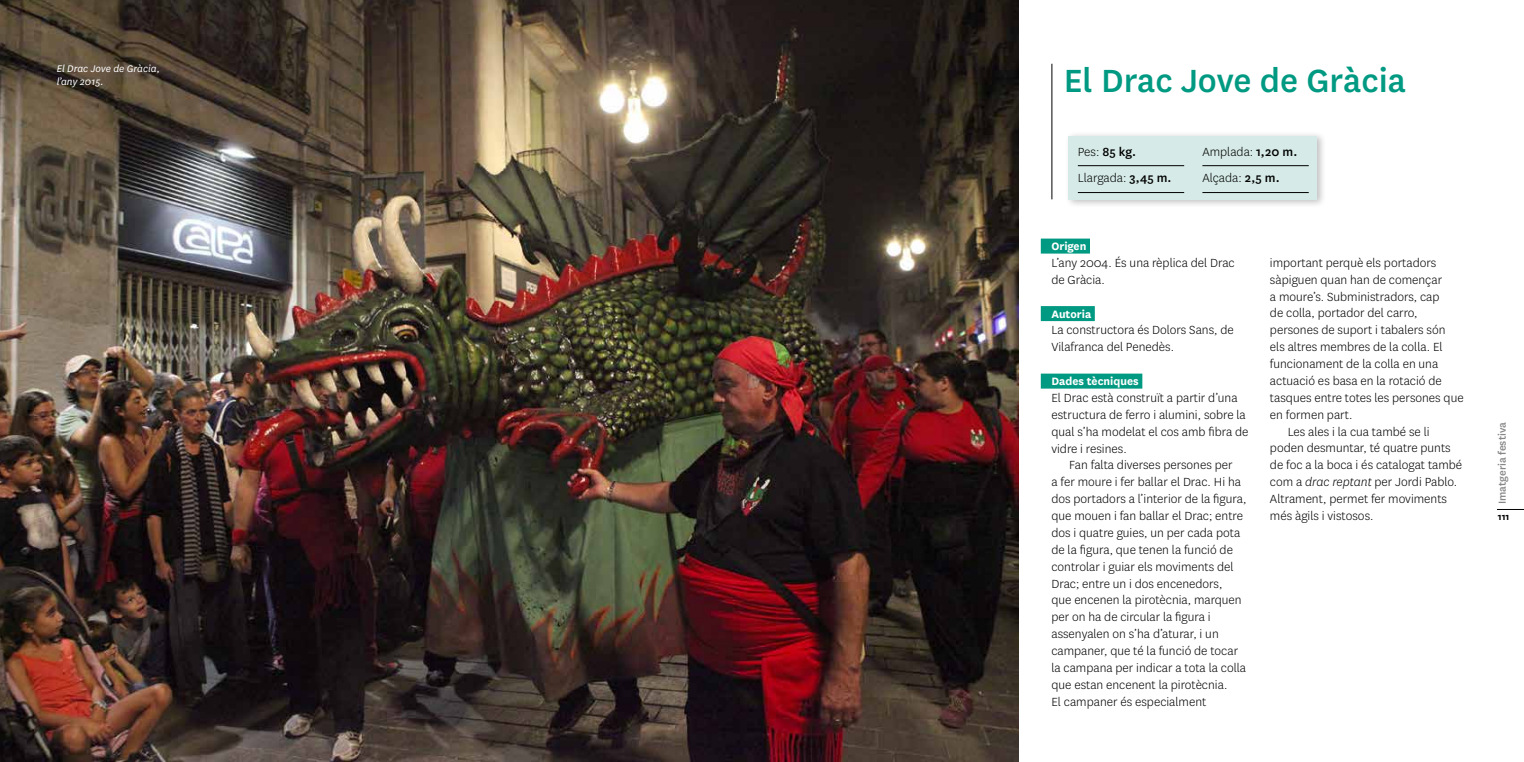
<style>
.page{position:relative;width:1524px;height:762px;background:#fff}
.page>*{position:absolute;margin:0;border:0;box-sizing:border-box;transform-origin:0 0}
.t1{font:500 37.5px "National";color:#009982}
.t2{font:300 13.75px/16.9px "National";color:#000}
.t3{font:700 12.5px "National";color:#fff}
.t4{font:500 11.88px "National";color:#878787}
.t5{font:italic 11.25px/12.5px "National";color:#fff}
.t6{font:700 10.62px "National";color:#000}
.s1{font-weight:500}
.s2{font-style:italic}
</style>
<div class="page">
<svg style="left:1497px;top:509px;width:27px;height:1px"></svg>
<div style="left:1041px;top:239px;width:49px;height:15px;background:#009982"></div>
<div style="left:1041px;top:306px;width:54px;height:15px;background:#009982"></div>
<div style="left:1041px;top:374px;width:101px;height:15px;background:#009982"></div>
<hr style="left:1051px;top:64px;width:1px;height:135px;background:#000">
<div style="left:1064px;top:131px;width:262px;height:78px;background:#000;opacity:.25"></div>
<div style="left:1069px;top:136px;width:248px;height:63px;background:#d6ebe7"></div>
<hr style="left:1078px;top:165px;width:106px;height:1px;background:#000">
<hr style="left:1078px;top:192px;width:106px;height:1px;background:#000">
<hr style="left:1202px;top:165px;width:106px;height:1px;background:#000">
<hr style="left:1202px;top:192px;width:106px;height:1px;background:#000">
<img style="left:0;top:0;width:1018px;height:762px">
<p class="t5" style="left:57px;top:62px;width:105px">El Drac Jove de Gràcia, l’any 2015.</p>
<h1 class="t1" style="left:1063px;top:55px;width:344px">El Drac Jove de Gràcia</h1>
<p class="t2" style="left:1078px;top:137px;width:95px;line-height:26.9px">Pes: <span class="s1">85 kg.<br></span>Llargada: <span class="s1">3,45 m.</span></p>
<p class="t2" style="left:1202px;top:137px;width:96px;line-height:26.9px">Amplada: <span class="s1">1,20 m.<br></span>Alçada: <span class="s1">2,5 m.</span></p>
<p class="t3" style="left:1051px;top:237px;width:36px">Origen</p>
<p class="t2" style="left:1051px;top:254px;width:185px">L’any 2004. És una rèplica del Drac de Gràcia.</p>
<p class="t3" style="left:1051px;top:305px;width:41px">Autoria</p>
<p class="t2" style="left:1051px;top:321px;width:184px">La constructora és Dolors Sans, de<br>Vilafranca del Penedès.</p>
<p class="t3" style="left:1051px;top:372px;width:89px">Dades tècniques</p>
<p class="t2" style="left:1051px;top:389px;width:199px">El Drac està construït a partir d’una estructura de ferro i alumini, sobre la qual s’ha modelat el cos amb fibra de vidre i resines.</p>
<p class="t2" style="left:1051px;top:456px;width:197px;text-indent:18px">Fan falta diverses persones per<br>a fer moure i fer ballar el Drac. Hi ha dos portadors a l’interior de la figura, que mouen i fan ballar el Drac; entre dos i quatre guies, un per cada pota de la figura, que tenen la funció de controlar i guiar els moviments del Drac; entre un i dos encenedors,<br>que encenen la pirotècnia, marquen per on ha de circular la figura i assenyalen on s’ha d’aturar, i un campaner, que té la funció de tocar la campana per indicar a tota la colla que estan encenent la pirotècnia.<br>El campaner és especialment</p>
<p class="t2" style="left:1270px;top:254px;width:168px">important perquè els portadors</p>
<p class="t2" style="left:1270px;top:271px;width:174px">sàpiguen quan han de començar</p>
<p class="t2" style="left:1270px;top:287px;width:171px">a moure’s. Subministradors, cap</p>
<p class="t2" style="left:1270px;top:304px;width:149px">de colla, portador del carro,</p>
<p class="t2" style="left:1270px;top:321px;width:177px">persones de suport i tabalers són</p>
<p class="t2" style="left:1270px;top:338px;width:174px">els altres membres de la colla. El</p>
<p class="t2" style="left:1270px;top:355px;width:170px">funcionament de la colla en una</p>
<p class="t2" style="left:1270px;top:372px;width:173px">actuació es basa en la rotació de</p>
<p class="t2" style="left:1270px;top:389px;width:195px">tasques entre totes les persones que</p>
<p class="t2" style="left:1270px;top:406px;width:84px">en formen part.</p>
<p class="t2" style="left:1287px;top:422px;width:143px">Les ales i la cua també se li</p>
<p class="t2" style="left:1270px;top:439px;width:182px">poden desmuntar, té quatre punts</p>
<p class="t2" style="left:1270px;top:456px;width:194px">de foc a la boca i és catalogat també</p>
<p class="t2" style="left:1270px;top:473px;width:189px">com a <span class="s2">drac reptant</span> per Jordi Pablo.</p>
<p class="t2" style="left:1270px;top:490px;width:179px">Altrament, permet fer moviments</p>
<p class="t2" style="left:1270px;top:507px;width:105px">més àgils i vistosos.</p>
<p class="t4" style="left:1494px;top:504px;width:83px;rotate:-90deg">Imatgeria festiva</p>
<p class="t6" style="left:1497px;top:509px;width:13px">111</p>
</div>
